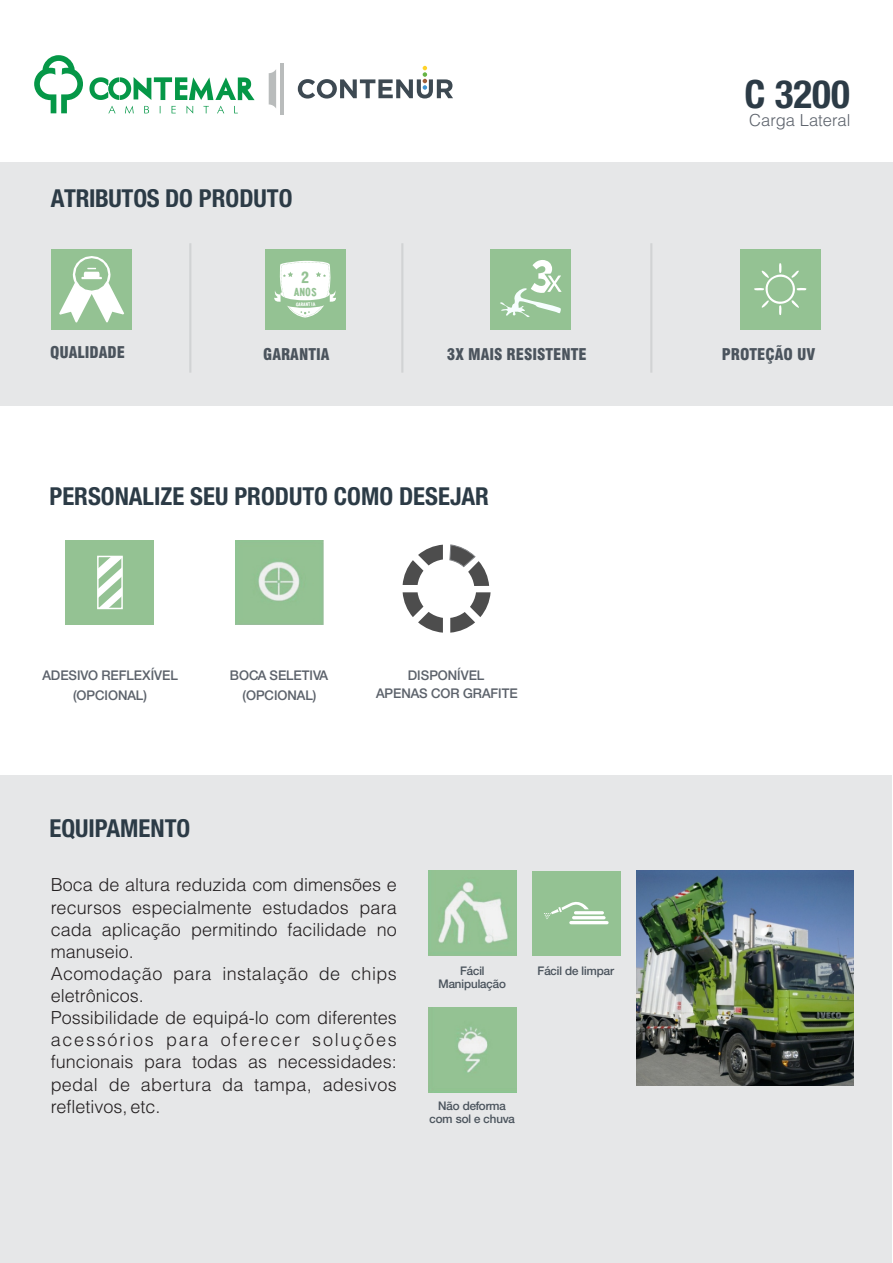
<style>
.page{position:relative;width:893px;height:1263px;background:#fff}
.page>*{position:absolute;margin:0;border:0;box-sizing:border-box;transform-origin:0 0}
.t1{font:700 condensed 39px "Helvetica Neue";color:#2c3b46}
.t2{font:700 condensed 24.75px "Helvetica Neue";color:#2c3b46}
.t3{font:300 18px/22px "Helvetica";letter-spacing:.005em;color:#231f20}
.t4{font:300 16.5px "Helvetica";color:#5c626b}
.t5{font:16.05px "DF Gothic EB WIN RKSJ H";color:#94c293}
.t6{font:900 condensed 15.75px "Swiss 721 BT";color:#4b545d}
.t7{font:500 13.5px/19.8px "Helvetica";color:#5c626b;text-align:center}
.t8{font:500 12px/13.8px "Helvetica";color:#4b545d;text-align:center}
.t9{font:11.55px "DF Gothic EB WIN RKSJ H";color:#94c293}
.t10{font:5.1px "DF Gothic EB WIN RKSJ H";color:#fff}
</style>
<div class="page">
<div style="left:0;top:162px;width:893px;height:244px;background:#e6e7e8"></div>
<div style="left:0;top:776px;width:891px;height:487px;background:#e6e7e8"></div>
<svg style="left:89px;top:77px;width:166px;height:23px"></svg>
<svg style="left:108px;top:106px;width:130px;height:8px"></svg>
<svg style="left:34px;top:55px;width:49px;height:58px"></svg>
<hr style="left:280px;top:63px;width:4px;height:52px;background:#b9bcbc">
<svg style="left:269px;top:69px;width:7px;height:39px"></svg>
<svg style="left:298px;top:66px;width:155px;height:33px"></svg>
<hr style="left:650px;top:243px;width:2px;height:130px;background:#d1d3d4">
<hr style="left:401px;top:243px;width:2px;height:130px;background:#d1d3d4">
<hr style="left:189px;top:243px;width:2px;height:130px;background:#d1d3d4">
<div style="left:265px;top:249px;width:81px;height:81px;background:#94c293"></div>
<div style="left:51px;top:249px;width:81px;height:81px;background:#94c293"></div>
<div style="left:740px;top:249px;width:81px;height:81px;background:#94c293"></div>
<svg style="left:754px;top:263px;width:52px;height:52px"></svg>
<div style="left:490px;top:249px;width:81px;height:81px;background:#94c293"></div>
<svg style="left:500px;top:260px;width:62px;height:57px"></svg>
<svg style="left:59px;top:256px;width:65px;height:66px"></svg>
<div style="left:66px;top:540px;width:88px;height:85px;background:#94c293"></div>
<svg style="left:97px;top:555px;width:26px;height:52px"></svg>
<div style="left:97px;top:556px;width:26px;height:53px;border:1px solid #fff"></div>
<img style="left:235px;top:540px;width:89px;height:85px">
<div style="left:532px;top:871px;width:88px;height:84px;background:#94c293"></div>
<svg style="left:544px;top:902px;width:65px;height:22px"></svg>
<svg style="left:450px;top:592px;width:41px;height:41px"></svg>
<svg style="left:403px;top:592px;width:40px;height:41px"></svg>
<svg style="left:403px;top:545px;width:40px;height:40px"></svg>
<svg style="left:449px;top:544px;width:40px;height:42px"></svg>
<img style="left:636px;top:871px;width:218px;height:214px">
<img style="left:428px;top:871px;width:88px;height:84px">
<img style="left:428px;top:1008px;width:88px;height:84px">
<svg style="left:274px;top:261px;width:62px;height:57px"></svg>
<h2 class="t2" style="left:51px;top:189px;width:243px">ATRIBUTOS DO PRODUTO</h2>
<p class="t5" style="left:301px;top:269px;width:10px">2</p>
<p class="t9" style="left:294px;top:286px;width:25px">ANOS</p>
<p class="t10" style="left:303px;top:302px;width:4px">A</p>
<h1 class="t1" style="left:744px;top:80px;width:107px">C 3200</h1>
<p class="t4" style="left:749px;top:114px;width:103px">Carga Lateral</p>
<p class="t6" style="left:50px;top:346px;width:76px">QUALIDADE</p>
<p class="t6" style="left:263px;top:348px;width:68px">GARANTIA</p>
<p class="t6" style="left:447px;top:348px;width:141px">3X MAIS RESISTENTE</p>
<p class="t6" style="left:722px;top:348px;width:95px">PROTEÇÃO UV</p>
<h2 class="t2" style="left:49px;top:487px;width:441px">PERSONALIZE SEU PRODUTO COMO DESEJAR</h2>
<p class="t7" style="left:42px;top:667px;width:137px">ADESIVO REFLEXÍVEL</p>
<p class="t7" style="left:230px;top:667px;width:100px">BOCA SELETIVA (OPCIONAL)</p>
<p class="t7" style="left:408px;top:667px;width:78px">DISPONÍVEL</p>
<p class="t7" style="left:73px;top:686px;width:75px">(OPCIONAL)</p>
<p class="t7" style="left:376px;top:685px;width:143px">APENAS COR GRAFITE</p>
<h2 class="t2" style="left:49px;top:819px;width:142px">EQUIPAMENTO</h2>
<p class="t3" style="left:51px;top:876px;width:348px">Boca de altura reduzida com dimensões e recursos especialmente estudados para cada aplicação permitindo facilidade no manuseio.<br>Acomodação para instalação de chips eletrônicos.<br>Possibilidade de equipá-lo com diferentes acessórios para oferecer soluções funcionais para todas as necessidades: pedal de abertura da tampa, adesivos refletivos, etc.</p>
<p class="t8" style="left:460px;top:965px;width:26px">Fácil</p>
<p class="t8" style="left:438px;top:977px;width:69px">Manipulação</p>
<p class="t8" style="left:537px;top:965px;width:78px">Fácil de limpar</p>
<p class="t8" style="left:430px;top:1099px;width:87px">Não deforma com sol e chuva</p>
</div>
